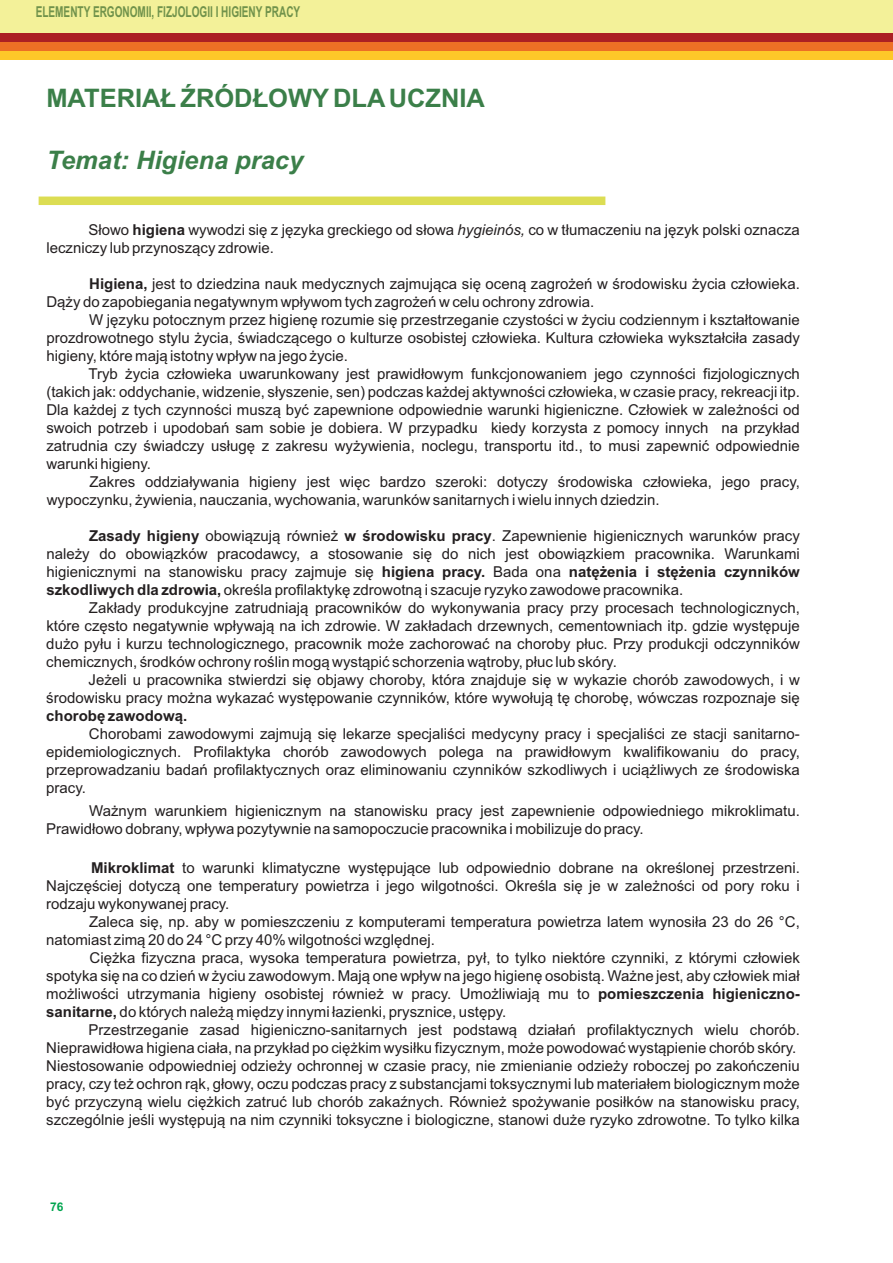
<style>
.page{position:relative;width:893px;height:1263px;background:#fff}
.page>*{position:absolute;margin:0;border:0;box-sizing:border-box;transform-origin:0 0}
.t1{font:700 25.5px "Arial";color:#3b7f49}
.t2{font:italic 700 25.5px "Arial";color:#3b7f49}
.t3{font:15px/18px "Arial";color:#231f20;text-align:justify}
.t4{font:700 15px "Arial Narrow";color:#70924b;scale:.82 1}
.t5{font:700 15px "Arial";color:#231f20}
.t6{font:700 12px "Arial";color:#00a54f}
.s1{font-weight:700}
.s2{font-style:italic}
</style>
<div class="page">
<div style="left:0;top:0;width:893px;height:35px;background:#f3f199"></div>
<div style="left:0;top:51px;width:893px;height:9px;background:#fec829"></div>
<div style="left:0;top:42px;width:893px;height:9px;background:#ed7025"></div>
<div style="left:0;top:33px;width:893px;height:9px;background:#ab2023"></div>
<div style="left:39px;top:197px;width:566px;height:8px;background:#dcdd53"></div>
<p class="t4" style="left:36px;top:6px;width:324px">ELEMENTY ERGONOMII, FIZJOLOGII I HIGIENY PRACY</p>
<h1 class="t1" style="left:46px;top:88px;width:440px">MATERIAŁ ŹRÓDŁOWY DLA UCZNIA</h1>
<h1 class="t2" style="left:46px;top:150px;width:258px">Temat: Higiena pracy</h1>
<p class="t3" style="left:46px;top:222px;width:755px;text-indent:42px">Słowo <span class="s1">higiena</span> wywodzi się z języka greckiego od słowa <span class="s2">hygieinós,</span> co w tłumaczeniu na język polski oznacza leczniczy lub przynoszący zdrowie.</p>
<p class="t3" style="left:46px;top:276px;width:755px;text-indent:43px"><span class="s1">Higiena,</span> jest to dziedzina nauk medycznych zajmująca się oceną zagrożeń w środowisku życia człowieka.<br>Dąży do zapobiegania negatywnym wpływom tych zagrożeń w celu ochrony zdrowia.</p>
<p class="t3" style="left:46px;top:312px;width:755px;text-indent:43px">W języku potocznym przez higienę rozumie się przestrzeganie czystości w życiu codziennym i kształtowanie prozdrowotnego stylu życia, świadczącego o kulturze osobistej człowieka. Kultura człowieka wykształciła zasady higieny, które mają istotny wpływ na jego życie.</p>
<p class="t3" style="left:46px;top:366px;width:755px;text-indent:42px">Tryb życia człowieka uwarunkowany jest prawidłowym funkcjonowaniem jego czynności fizjologicznych (takich jak: oddychanie, widzenie, słyszenie, sen) podczas każdej aktywności człowieka, w czasie pracy, rekreacji itp.<br>Dla każdej z tych czynności muszą być zapewnione odpowiednie warunki higieniczne. Człowiek w zależności od swoich potrzeb i upodobań sam sobie je dobiera. W przypadku kiedy korzysta z pomocy innych na przykład zatrudnia czy świadczy usługę z zakresu wyżywienia, noclegu, transportu itd., to musi zapewnić odpowiednie warunki higieny.</p>
<p class="t3" style="left:47px;top:474px;width:755px;text-indent:43px">Zakres oddziaływania higieny jest więc bardzo szeroki: dotyczy środowiska człowieka, jego pracy, wypoczynku, żywienia, nauczania, wychowania, warunków sanitarnych i wielu innych dziedzin.</p>
<p class="t3" style="left:46px;top:528px;width:755px;text-indent:43px"><span class="s1">Zasady higieny</span> obowiązują również <span class="s1">w środowisku pracy</span>. Zapewnienie higienicznych warunków pracy należy do obowiązków pracodawcy, a stosowanie się do nich jest obowiązkiem pracownika. Warunkami higienicznymi na stanowisku pracy zajmuje się <span class="s1">higiena pracy.</span> Bada ona <span class="s1">natężenia i stężenia czynników szkodliwych dla zdrowia,</span> określa profilaktykę zdrowotną i szacuje ryzyko zawodowe pracownika.</p>
<p class="t3" style="left:46px;top:600px;width:755px;text-indent:43px">Zakłady produkcyjne zatrudniają pracowników do wykonywania pracy przy procesach technologicznych, które często negatywnie wpływają na ich zdrowie. W zakładach drzewnych, cementowniach itp. gdzie występuje dużo pyłu i kurzu technologicznego, pracownik może zachorować na choroby płuc. Przy produkcji odczynników chemicznych, środków ochrony roślin mogą wystąpić schorzenia wątroby, płuc lub skóry.</p>
<p class="t3" style="left:46px;top:672px;width:755px;text-align:right">Jeżeli u pracownika stwierdzi się objawy choroby, która znajduje się w wykazie chorób zawodowych, i w środowisku pracy można wykazać występowanie czynników, które wywołują tę chorobę, wówczas rozpoznaje się</p>
<p class="t5" style="left:46px;top:710px;width:142px">chorobę zawodową.</p>
<p class="t3" style="left:46px;top:726px;width:755px;text-indent:43px">Chorobami zawodowymi zajmują się lekarze specjaliści medycyny pracy i specjaliści ze stacji sanitarno&shy;epidemiologicznych. Profilaktyka chorób zawodowych polega na prawidłowym kwalifikowaniu do pracy, przeprowadzaniu badań profilaktycznych oraz eliminowaniu czynników szkodliwych i uciążliwych ze środowiska pracy.</p>
<p class="t3" style="left:46px;top:803px;width:755px;text-indent:43px">Ważnym warunkiem higienicznym na stanowisku pracy jest zapewnienie odpowiedniego mikroklimatu.<br>Prawidłowo dobrany, wpływa pozytywnie na samopoczucie pracownika i mobilizuje do pracy.</p>
<p class="t3" style="left:46px;top:860px;width:755px;text-indent:45px"><span class="s1">Mikroklimat</span> to warunki klimatyczne występujące lub odpowiednio dobrane na określonej przestrzeni.<br>Najczęściej dotyczą one temperatury powietrza i jego wilgotności. Określa się je w zależności od pory roku i rodzaju wykonywanej pracy.</p>
<p class="t3" style="left:46px;top:914px;width:755px;text-indent:43px">Zaleca się, np. aby w pomieszczeniu z komputerami temperatura powietrza latem wynosiła 23 do 26 °C, natomiast zimą 20 do 24 °C przy 40% wilgotności względnej.</p>
<p class="t3" style="left:46px;top:950px;width:755px;text-indent:43px">Ciężka fizyczna praca, wysoka temperatura powietrza, pył, to tylko niektóre czynniki, z którymi człowiek spotyka się na co dzień w życiu zawodowym. Mają one wpływ na jego higienę osobistą. Ważne jest, aby człowiek miał możliwości utrzymania higieny osobistej również w pracy. Umożliwiają mu to <span class="s1">pomieszczenia higieniczno&shy;sanitarne,</span> do których należą między innymi łazienki, prysznice, ustępy.</p>
<p class="t3" style="left:46px;top:1022px;width:755px;text-align:left;text-indent:42px">Przestrzeganie zasad higieniczno-sanitarnych jest podstawą działań profilaktycznych wielu chorób.<br>Nieprawidłowa higiena ciała, na przykład po ciężkim wysiłku fizycznym, może powodować wystąpienie chorób skóry.<br>Niestosowanie odpowiedniej odzieży ochronnej w czasie pracy, nie zmienianie odzieży roboczej po zakończeniu pracy, czy też ochron rąk, głowy, oczu podczas pracy z substancjami toksycznymi lub materiałem biologicznym może być przyczyną wielu ciężkich zatruć lub chorób zakaźnych. Również spożywanie posiłków na stanowisku pracy, szczególnie jeśli występują na nim czynniki toksyczne i biologiczne, stanowi duże ryzyko zdrowotne. To tylko kilka</p>
<p class="t6" style="left:50px;top:1202px;width:15px">76</p>
</div>
